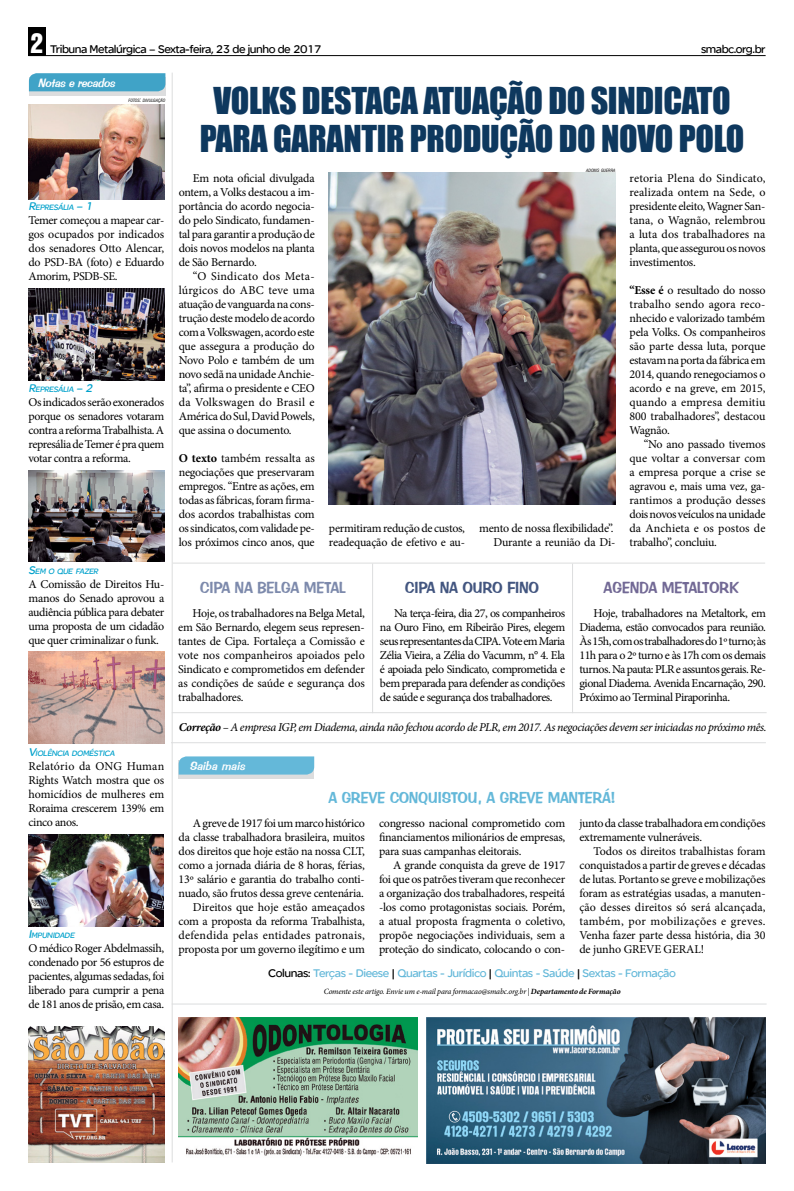
<style>
.page{position:relative;width:794px;height:1191px;background:#fff}
.page>*{position:absolute;margin:0;border:0;box-sizing:border-box;transform-origin:0 0}
.t1{font:34px/38px "Impact";letter-spacing:-.01em;color:#0e385e;text-align:center}
.t2{font:16px "Impress BT";letter-spacing:-.03em;color:#7d8aac}
.t3{font:16px "Impress BT";letter-spacing:-.03em;color:#726995}
.t4{font:16px "Impress BT";letter-spacing:-.03em;color:#435680}
.t5{font:15.8px "Impress BT";letter-spacing:-.03em;color:#64b8d9}
.t6{font:12px/14px "Minion Pro";letter-spacing:-.02em;color:#000;text-align:justify}
.t7{font:italic 12px "Minion Pro";letter-spacing:-.035em;color:#000}
.t8{font:12px "SE Optimist Semi";letter-spacing:-.035em;color:#64b8d9}
.t9{font:12px "SE Optimist Semi";letter-spacing:-.04em;color:#000}
.t10{font:italic 12px "Impress BT";color:#fff}
.t11{font:italic 8.4px "SE Optimist Semi";color:#00a1cb}
.t12{font:italic 8px "Minion Pro";letter-spacing:-.015em;color:#000}
.t13{font:italic condensed 4.4px "Swiss 721 BT";color:#000}
.s1{font-family:"Helvetica Inserat";font-size:25px;color:#fff}
.s2{font-size:6.2px}
.s3{font-size:12px}
.s4{font-weight:700}
.s5{color:#000}
</style>
<div class="page">
<div style="left:28px;top:28px;width:17px;height:28px;background:#000"></div>
<hr style="left:28px;top:55px;width:737px;height:1px;background:#000">
<div style="left:29px;top:78px;width:137px;height:18px;background:linear-gradient(to right,#dcddde,#dcddde)"></div>
<div style="left:29px;top:73px;width:136px;height:18px;background:#40a3c7"></div>
<img style="left:28px;top:104px;width:136px;height:95px">
<img style="left:28px;top:288px;width:136px;height:92px">
<img style="left:28px;top:471px;width:137px;height:91px">
<img style="left:28px;top:652px;width:136px;height:92px">
<img style="left:28px;top:834px;width:136px;height:92px">
<img style="left:28px;top:1027px;width:136px;height:135px">
<hr style="left:172px;top:73px;width:1px;height:1089px;background:#dcddde">
<hr style="left:171px;top:742px;width:595px;height:1px;background:#dcddde">
<hr style="left:172px;top:712px;width:594px;height:1px;background:#dcddde">
<hr style="left:172px;top:1003px;width:594px;height:1px;background:#dcddde">
<svg style="left:179px;top:774px;width:135px;height:5px"></svg>
<div style="left:179px;top:756px;width:135px;height:18px;background:#64b8d9"></div>
<img style="left:178px;top:1017px;width:239px;height:139px">
<img style="left:426px;top:1017px;width:339px;height:146px">
<hr style="left:173px;top:562px;width:592px;height:1px;background:#dcddde">
<hr style="left:372px;top:563px;width:1px;height:150px;background:#dcddde">
<hr style="left:572px;top:563px;width:1px;height:150px;background:#dcddde">
<img style="left:329px;top:173px;width:286px;height:331px">
<p class="t9" style="left:30px;top:42px;width:293px"><span class="s1">2</span> Tribuna Metalúrgica – Sexta-feira, 23 de junho de 2017</p>
<p class="t9" style="left:701px;top:42px;width:66px">smabc.org.br</p>
<p class="t10" style="left:38px;top:75px;width:82px">Notaserecados</p>
<p class="t13" style="left:129px;top:98px;width:38px">FOTOS<span class="s2">:</span> DIVULGAÇÃO</p>
<p class="t11" style="left:28px;top:203px;width:68px"><span class="s3">R</span>EPRESÁLIA <span class="s3">– 1</span></p>
<p class="t6" style="left:28px;top:213px;width:137px">Temer começou a mapear car&shy;gos ocupados por indicados dos senadores Otto Alencar, do PSD-BA (foto) e Eduardo Amorim, PSDB-SE.</p>
<p class="t11" style="left:28px;top:385px;width:68px"><span class="s3">R</span>EPRESÁLIA <span class="s3">– 2</span></p>
<p class="t6" style="left:28px;top:395px;width:137px">Os indicados serão exonerados porque os senadores votaram contra a reforma Trabalhista. A represália de Temer é pra quem votar contra a reforma.</p>
<p class="t11" style="left:28px;top:567px;width:73px"><span class="s3">S</span>EM O QUE FAZER</p>
<p class="t6" style="left:28px;top:577px;width:137px">A Comissão de Direitos Hu&shy;manos do Senado aprovou a audiência pública para debater uma proposta de um cidadão que quer criminalizar o funk.</p>
<p class="t11" style="left:28px;top:749px;width:89px"><span class="s3">V</span>IOLÊNCIA DOM ÉSTICA</p>
<p class="t6" style="left:28px;top:759px;width:137px">Relatório da ONG Human Rights Watch mostra que os homicídios de mulheres em Roraima crescerem 139% em cinco anos.</p>
<p class="t11" style="left:28px;top:931px;width:49px"><span class="s3">I</span>MPUNIDADE</p>
<p class="t6" style="left:28px;top:941px;width:137px">O médico Roger Abdelmassih, condenado por 56 estupros de pacientes, algumas sedadas, foi liberado para cumprir a pena de 181 anos de prisão, em casa.</p>
<h1 class="t1" style="left:200px;top:81px;width:546px">VOLKS DESTACA ATUAÇÃO DO SINDICATO<br>PARA GARANTIR PRODUÇÃO DO NOVO POLO</h1>
<p class="t13" style="left:586px;top:168px;width:31px">ADONIS GUERRA</p>
<p class="t6" style="left:179px;top:171px;width:138px;text-indent:14px">Em nota oficial divulgada ontem, a Volks destacou a im&shy;portância do acordo negocia&shy;do pelo Sindicato, fundamen&shy;tal para garantir a produção de dois novos modelos na planta de São Bernardo.</p>
<p class="t6" style="left:179px;top:269px;width:138px;text-indent:14px">“O Sindicato dos Meta&shy;lúrgicos do ABC teve uma atuação de vanguarda na cons&shy;trução deste modelo de acordo com a Volkswagen, acordo este que assegura a produção do Novo Polo e também de um novo sedã na unidade Anchie&shy;ta”, afirma o presidente e CEO da Volkswagen do Brasil e América do Sul, David Powels, que assina o documento.</p>
<p class="t6" style="left:179px;top:451px;width:138px"><span class="s4">O texto</span> também ressalta as negociações que preservaram empregos. “Entre as ações, em todas as fábricas, foram firma&shy;dos acordos trabalhistas com os sindicatos, com validade pe&shy;los próximos cinco anos, que</p>
<p class="t6" style="left:629px;top:171px;width:137px">retoria Plena do Sindicato, realizada ontem na Sede, o presidente eleito, Wagner San&shy;tana, o Wagnão, relembrou a luta dos trabalhadores na planta, que assegurou os novos investimentos.</p>
<p class="t6" style="left:629px;top:283px;width:137px"><span class="s4">“Esse é</span> o resultado do nosso trabalho sendo agora reco&shy;nhecido e valorizado também pela Volks. Os companheiros são parte dessa luta, porque estavam na porta da fábrica em 2014, quando renegociamos o acordo e na greve, em 2015, quando a empresa demitiu 800 trabalhadores”, destacou Wagnão.</p>
<p class="t6" style="left:629px;top:437px;width:137px;text-indent:14px">“No ano passado tivemos que voltar a conversar com a empresa porque a crise se agravou e, mais uma vez, ga&shy;rantimos a produção desses dois novos veículos na unidade da Anchieta e os postos de trabalho”, concluiu.</p>
<p class="t6" style="left:329px;top:521px;width:138px">permitiram redução de custos, readequação de efetivo e au-</p>
<p class="t6" style="left:479px;top:521px;width:138px;text-align:right">mento de nossa flexibilidade”.<br>Durante a reunião da Di-</p>
<h2 class="t2" style="left:200px;top:578px;width:148px">CIPA NA BELGA METAL</h2>
<h2 class="t4" style="left:405px;top:578px;width:136px">CIPA NA OURO FINO</h2>
<h2 class="t3" style="left:603px;top:578px;width:137px">AGENDA METALTORK</h2>
<p class="t6" style="left:178px;top:606px;width:188px;text-indent:14px">Hoje, os trabalhadores na Belga Metal, em São Bernardo, elegem seus represen&shy;tantes de Cipa. Fortaleça a Comissão e vote nos companheiros apoiados pelo Sindicato e comprometidos em defender as condições de saúde e segurança dos trabalhadores.</p>
<p class="t6" style="left:380px;top:606px;width:187px;text-indent:14px">Na terça-feira, dia 27, os companheiros na Ouro Fino, em Ribeirão Pires, elegem seus representantes da CIPA. Vote em Maria Zélia Vieira, a Zélia do Vacumm, n° 4. Ela é apoiada pelo Sindicato, comprometida e bem preparada para defender as condições de saúde e segurança dos trabalhadores.</p>
<p class="t7" style="left:179px;top:719px;width:589px"><span class="s4">Correção</span> – A empresa IGP, em Diadema, ainda não fechou acordo de PLR, em 2017. As negociações devem ser iniciadas no próximo mês.</p>
<p class="t6" style="left:579px;top:606px;width:188px;text-indent:14px">Hoje, trabalhadores na Metaltork, em Diadema, estão convocados para reunião.<br>Às 15h, com os trabalhadores do 1º turno; às 11h para o 2º turno e às 17h com os demais turnos. Na pauta: PLR e assuntos gerais. Re&shy;gional Diadema. Avenida Encarnação, 290.<br>Próximo ao Terminal Piraporinha.</p>
<p class="t10" style="left:189px;top:758px;width:60px">Saiba mais</p>
<h3 class="t5" style="left:328px;top:788px;width:289px">A GREVE CONQUISTOU, A GREVE MANTERÁ!</h3>
<p class="t6" style="left:179px;top:816px;width:188px;text-align:right">A greve de 1917 foi um marco histórico da classe trabalhadora brasileira, muitos dos direitos que hoje estão na nossa CLT, como a jornada diária de 8 horas, férias, 13º salário e garantia do trabalho conti&shy;nuado, são frutos dessa greve centenária.<br>Direitos que hoje estão ameaçados com a proposta da reforma Trabalhista, defendida pelas entidades patronais, proposta por um governo ilegítimo e um</p>
<p class="t6" style="left:379px;top:816px;width:188px">congresso nacional comprometido com financiamentos milionários de empresas, para suas campanhas eleitorais.</p>
<p class="t6" style="left:379px;top:858px;width:188px;text-indent:14px">A grande conquista da greve de 1917 foi que os patrões tiveram que reconhecer a organização dos trabalhadores, respeitá -los como protagonistas sociais. Porém, a atual proposta fragmenta o coletivo, propõe negociações individuais, sem a proteção do sindicato, colocando o con-</p>
<p class="t6" style="left:579px;top:816px;width:188px">junto da classe trabalhadora em condições extremamente vulneráveis.</p>
<p class="t6" style="left:579px;top:844px;width:188px;text-indent:14px">Todos os direitos trabalhistas foram conquistados a partir de greves e décadas de lutas. Portanto se greve e mobilizações foram as estratégias usadas, a manuten&shy;ção desses direitos só será alcançada, também, por mobilizações e greves.<br>Venha fazer parte dessa história, dia 30 de junho GREVE GERAL!</p>
<p class="t8" style="left:268px;top:966px;width:409px"><span class="s5">Colunas:</span> Terças - Dieese <span class="s5">|</span> Quartas - Jurídico <span class="s5">|</span> Quintas - Saúde <span class="s5">|</span> Sextas - Formação</p>
<p class="t12" style="left:324px;top:985px;width:298px">Comente este artigo. Envie um e-mail para formacao@smabc.org.br | <span class="s4">Departamento de Formação</span></p>
</div>
